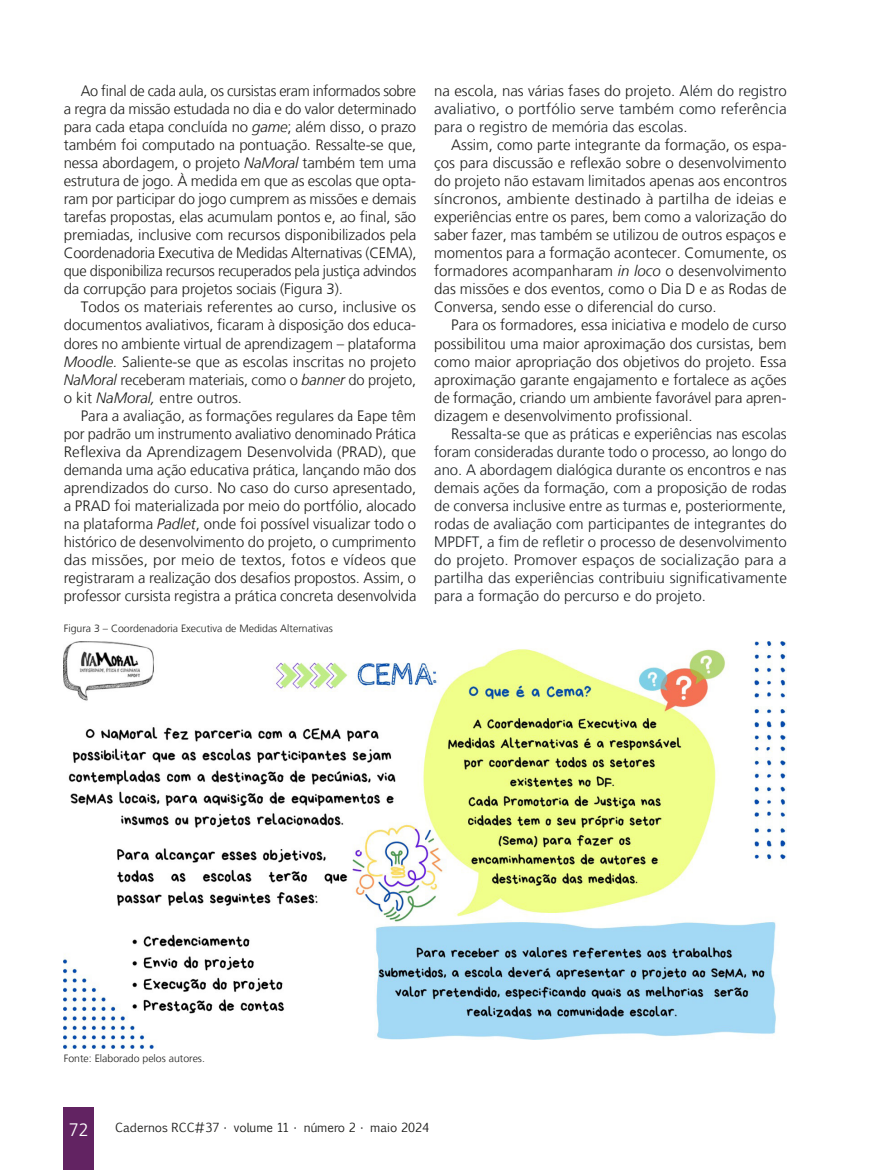
<style>
.page{position:relative;width:893px;height:1170px;background:#fff}
.page>*{position:absolute;margin:0;border:0;box-sizing:border-box;transform-origin:0 0}
.t1{font:300 18px "Frutiger LT";color:#fff}
.Miolo__10{font:300 15px/18px "Frutiger LT";letter-spacing:-.005em;color:#1d1d1b;text-align:justify}
.Miolo__10-2{font:300 15px/18px "Frutiger LT";color:#1d2125;text-align:justify}
.t2{font:12px "Euphemia CAS";color:#1d1d1b}
.Legendas{font:300 10.5px "Frutiger LT";color:#1d1d1b}
.s1{font-style:italic}
.s2{color:#1d1d1b}
</style>
<div class="page">
<div style="left:64px;top:1107px;width:30px;height:62px;background:#622362"></div>
<img style="left:64px;top:641px;width:723px;height:406px">
<p class="Miolo__10" style="left:64px;top:82px;width:354px;text-indent:17px">Ao final de cada aula, os cursistas eram informados sobre a regra da missão estudada no dia e do valor determinado para cada etapa concluída no <span class="s1">game</span>; além disso, o prazo também foi computado na pontuação. Ressalte-se que, nessa abordagem, o projeto <span class="s1">NaMoral</span> também tem uma estrutura de jogo. À medida em que as escolas que opta&shy;ram por participar do jogo cumprem as missões e demais tarefas propostas, elas acumulam pontos e, ao final, são premiadas, inclusive com recursos disponibilizados pela Coordenadoria Executiva de Medidas Alternativas (CEMA), que disponibiliza recursos recuperados pela justiça advindos da corrupção para projetos sociais (Figura 3).</p>
<p class="Miolo__10" style="left:64px;top:298px;width:354px;text-indent:17px">Todos os materiais referentes ao curso, inclusive os documentos avaliativos, ficaram à disposição dos educa&shy;dores no ambiente virtual de aprendizagem – plataforma <span class="s1">Moodle.</span> Saliente-se que as escolas inscritas no projeto <span class="s1">NaMoral</span> receberam materiais, como o <span class="s1">banner</span> do projeto, o kit <span class="s1">NaMoral,</span> entre outros.</p>
<p class="Miolo__10" style="left:64px;top:406px;width:354px;text-indent:17px">Para a avaliação, as formações regulares da Eape têm por padrão um instrumento avaliativo denominado Prática Reflexiva da Aprendizagem Desenvolvida (PRAD), que demanda uma ação educativa prática, lançando mão dos aprendizados do curso. No caso do curso apresentado, a PRAD foi materializada por meio do portfólio, alocado na plataforma <span class="s1">Padlet</span>, onde foi possível visualizar todo o histórico de desenvolvimento do projeto, o cumprimento das missões, por meio de textos, fotos e vídeos que registraram a realização dos desafios propostos. Assim, o professor cursista registra a prática concreta desenvolvida</p>
<p class="Legendas" style="left:64px;top:622px;width:270px">Figura 3 – Coordenadoria Executiva de Medidas Alternativas</p>
<p class="Miolo__10-2" style="left:434px;top:82px;width:354px"><span class="s2">na escola, nas várias fases do projeto.</span> Além do registro avaliativo, o portfólio serve também como referência para o registro de memória das escolas.</p>
<p class="Miolo__10" style="left:434px;top:136px;width:354px;text-indent:17px">Assim, como parte integrante da formação, os espa&shy;ços para discussão e reflexão sobre o desenvolvimento do projeto não estavam limitados apenas aos encontros síncronos, ambiente destinado à partilha de ideias e experiências entre os pares, bem como a valorização do saber fazer, mas também se utilizou de outros espaços e momentos para a formação acontecer. Comumente, os formadores acompanharam <span class="s1">in loco</span> o desenvolvimento das missões e dos eventos, como o Dia D e as Rodas de Conversa, sendo esse o diferencial do curso.</p>
<p class="Miolo__10" style="left:434px;top:316px;width:354px;text-indent:17px">Para os formadores, essa iniciativa e modelo de curso possibilitou uma maior aproximação dos cursistas, bem como maior apropriação dos objetivos do projeto. Essa aproximação garante engajamento e fortalece as ações de formação, criando um ambiente favorável para apren&shy;dizagem e desenvolvimento profissional.</p>
<p class="Miolo__10-2" style="left:434px;top:424px;width:354px;text-indent:17px">Ressalta-se que as práticas e experiências nas escolas foram consideradas durante todo o processo, ao longo do ano. A abordagem dialógica durante os encontros e nas demais ações da formação, com a proposição de rodas de conversa inclusive entre as turmas e, posteriormente, rodas de avaliação com participantes de integrantes do MPDFT, a fim de refletir o processo de desenvolvimento do projeto. Promover espaços de socialização para a partilha das experiências contribuiu significativamente para a formação do percurso e do projeto.</p>
<p class="Legendas" style="left:64px;top:1052px;width:143px">Fonte: Elaborado pelos autores.</p>
<p class="t1" style="left:69px;top:1119px;width:22px">72</p>
<p class="t2" style="left:115px;top:1119px;width:315px">Cadernos RCC#37 • volume 11 • número 2 • maio 2024</p>
</div>
